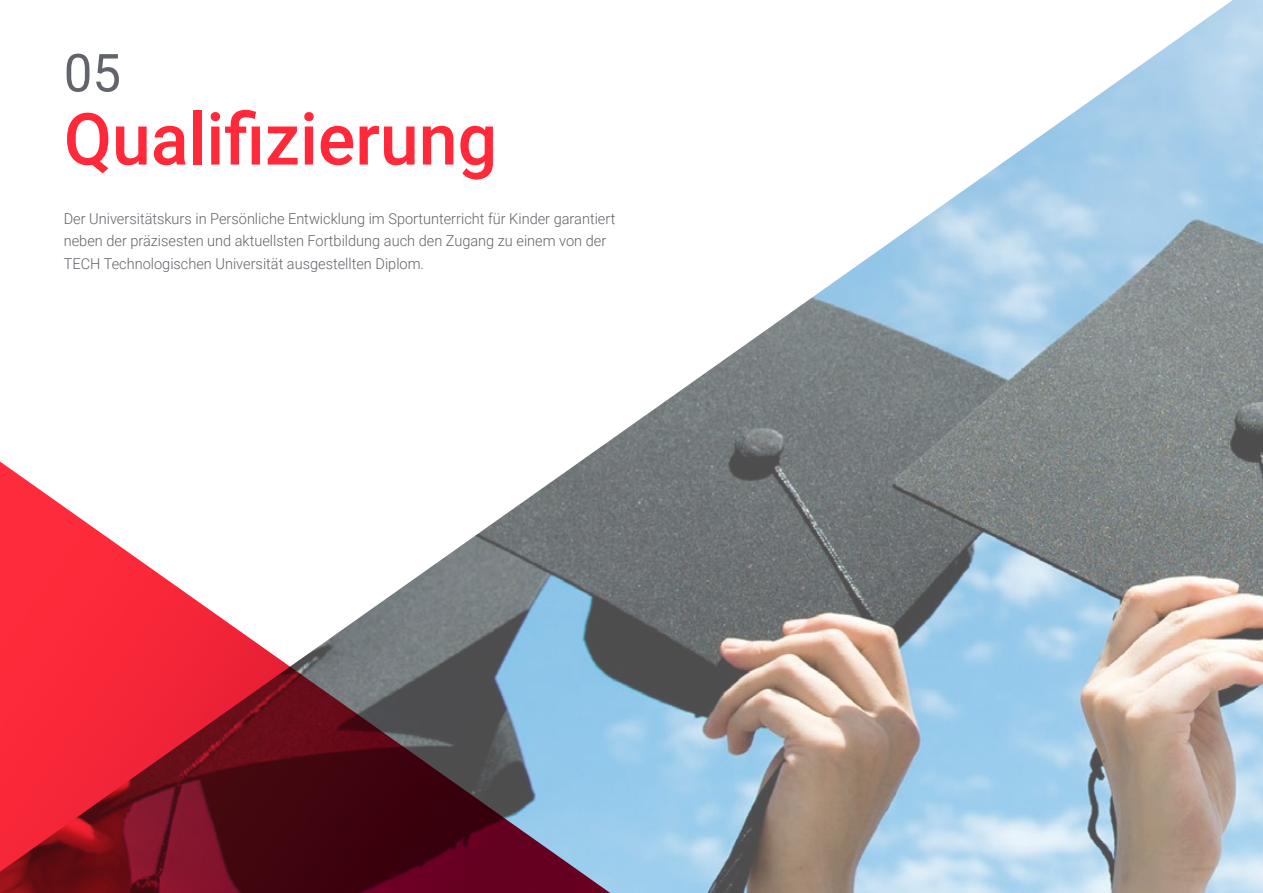
<style>
.page{position:relative;width:1263px;height:893px;background:#fff}
.page>*{position:absolute;margin:0;border:0;box-sizing:border-box;transform-origin:0 0}
.t1{font:500 72px "Roboto";color:#ff293a}
.t2{font:52.5px "Roboto";color:#61646a}
.t3{font:300 15px/22.5px "Roboto";color:#61646a}
</style>
<div class="page">
<img style="left:602px;top:0;width:661px;height:893px">
<svg style="left:0;top:446px;width:640px;height:447px"></svg>
<h2 class="t2" style="left:64px;top:36px;width:59px">05</h2>
<h1 class="t1" style="left:64px;top:89px;width:435px">Qualifizierung</h1>
<p class="t3" style="left:64px;top:207px;width:553px">Der Universitätskurs in Persönliche Entwicklung im Sportunterricht für Kinder garantiert neben der präzisesten und aktuellsten Fortbildung auch den Zugang zu einem von der<br>TECH Technologischen Universität ausgestellten Diplom.</p>
</div>
